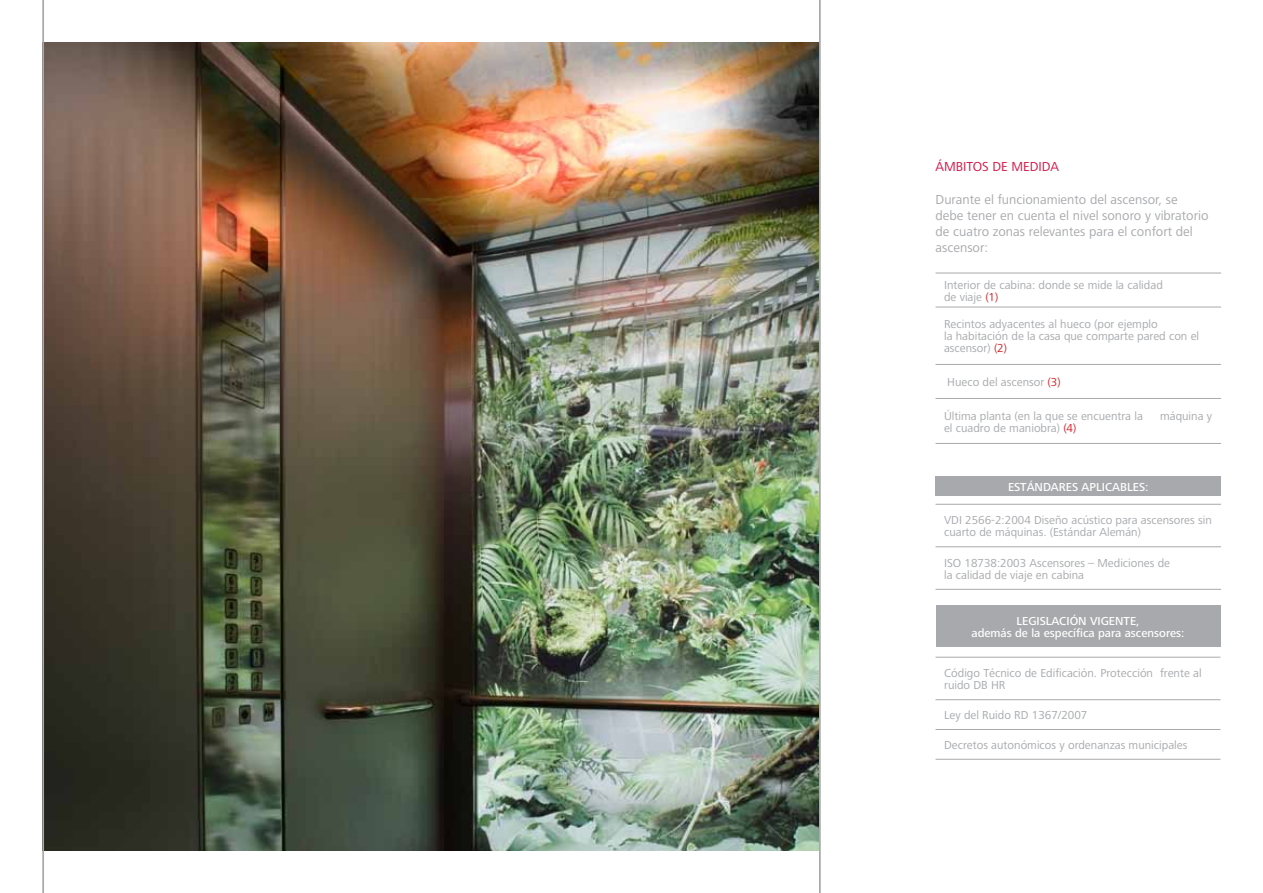
<style>
.page{position:relative;width:1263px;height:893px;background:#fff}
.page>*{position:absolute;margin:0;border:0;box-sizing:border-box;transform-origin:0 0}
.t1{font:13.5px/16.2px "Frutiger Next LT";color:#a7a9ac}
.t2{font:13.5px "Frutiger Next LT";color:#d31245}
.t3{font:12px/12px "Frutiger Next LT";color:#a7a9ac}
.t4{font:500 12px/12px "Frutiger Next LT";color:#fff;text-align:center}
.s1{color:#d2232a}
</style>
<div class="page">
<hr style="left:935px;top:443px;width:286px;height:1px;background:#a7a9ac">
<hr style="left:935px;top:273px;width:286px;height:1px;background:#a7a9ac">
<hr style="left:935px;top:307px;width:286px;height:1px;background:#a7a9ac">
<hr style="left:935px;top:364px;width:286px;height:1px;background:#a7a9ac">
<hr style="left:935px;top:398px;width:286px;height:1px;background:#a7a9ac">
<div style="left:935px;top:476px;width:286px;height:20px;background:#a7a9ac"></div>
<hr style="left:935px;top:546px;width:286px;height:1px;background:#a7a9ac">
<hr style="left:935px;top:504px;width:286px;height:1px;background:#a7a9ac">
<hr style="left:935px;top:589px;width:286px;height:1px;background:#a7a9ac">
<div style="left:935px;top:606px;width:285px;height:41px;background:#a7a9ac"></div>
<hr style="left:935px;top:657px;width:285px;height:1px;background:#a7a9ac">
<hr style="left:935px;top:759px;width:285px;height:1px;background:#a7a9ac">
<hr style="left:935px;top:699px;width:285px;height:1px;background:#a7a9ac">
<hr style="left:935px;top:729px;width:285px;height:1px;background:#a7a9ac">
<img style="left:42px;top:0;width:779px;height:893px">
<p class="t2" style="left:935px;top:159px;width:125px">ÁMBITOS DE MEDIDA</p>
<p class="t1" style="left:935px;top:191px;width:274px">Durante el funcionamiento del ascensor, se debe tener en cuenta el nivel sonoro y vibratorio de cuatro zonas relevantes para el confort del ascensor:</p>
<p class="t3" style="left:944px;top:279px;width:220px">Interior de cabina: donde se mide la calidad de viaje <span class="s1">(1)</span></p>
<p class="t3" style="left:944px;top:318px;width:257px">Recintos adyacentes al hueco (por ejemplo<br>la habitación de la casa que comparte pared con el ascensor) <span class="s1">(2)</span></p>
<p class="t3" style="left:947px;top:376px;width:115px">Hueco del ascensor <span class="s1">(3)</span></p>
<p class="t3" style="left:944px;top:410px;width:200px">Última planta (en la que se encuentra la</p>
<p class="t3" style="left:1160px;top:410px;width:54px">máquina y</p>
<p class="t3" style="left:944px;top:422px;width:134px">el cuadro de maniobra) <span class="s1">(4)</span></p>
<p class="t4" style="left:1008px;top:481px;width:15px">Estándares</p>
<p class="t4" style="left:1081px;top:481px;width:8px">aplica</p>
<p class="t4" style="left:1120px;top:481px;width:30px">bles:</p>
<p class="t3" style="left:944px;top:514px;width:269px">VDI 2566-2:2004 Diseño acústico para ascensores sin cuarto de máquinas. (Estándar Alemán)</p>
<p class="t3" style="left:944px;top:557px;width:228px">ISO 18738:2003 Ascensores – Mediciones de la calidad de viaje en cabina</p>
<p class="t4" style="left:971px;top:615px;width:215px">LEGISLACIÓN VIGENTE,<br>además de la específica para ascensores:</p>
<p class="t3" style="left:944px;top:667px;width:259px">Código Técnico de Edificación. Protección frente al ruido DB HR</p>
<p class="t3" style="left:944px;top:709px;width:145px">Ley del Ruido RD 1367/2007</p>
<p class="t3" style="left:944px;top:739px;width:245px">Decretos autonómicos y ordenanzas municipales</p>
</div>
